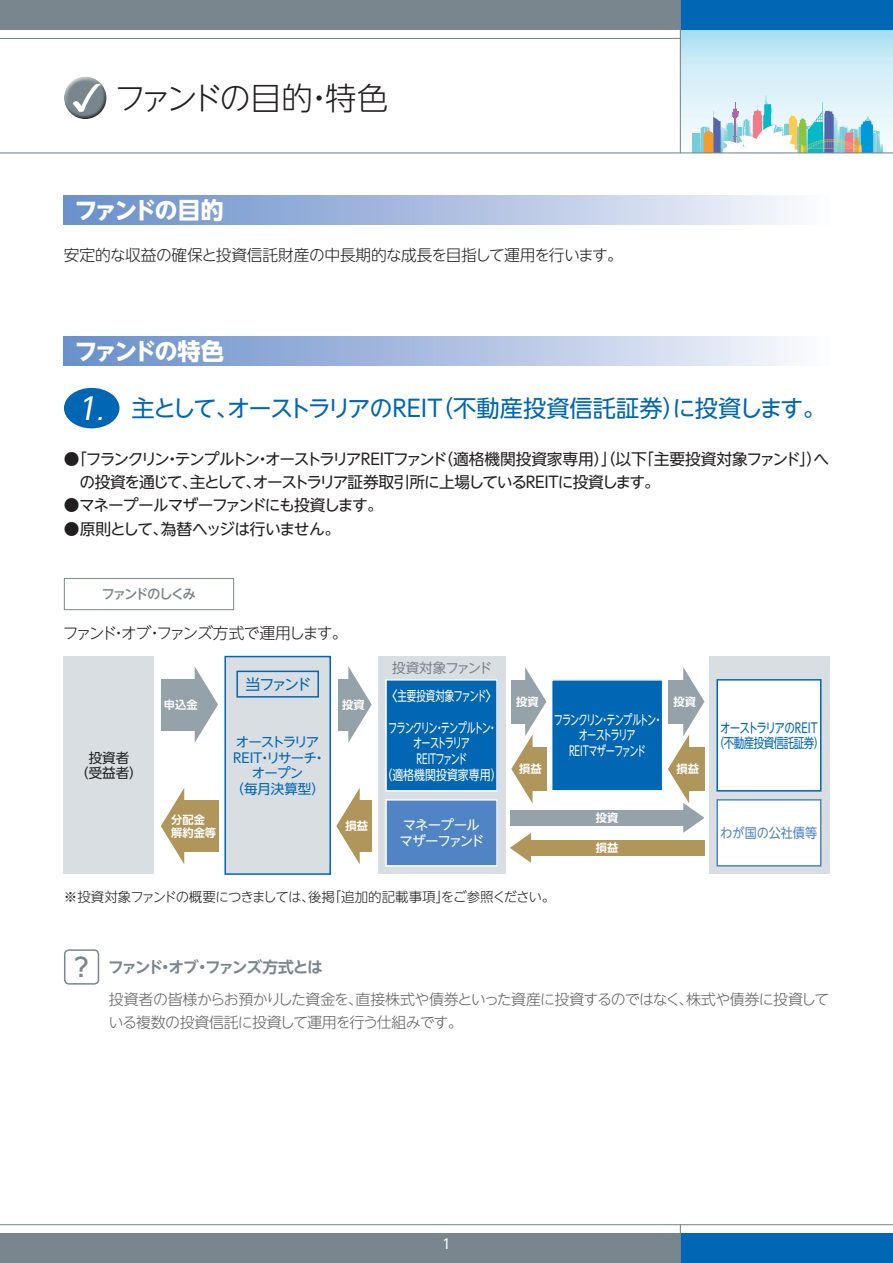
<style>
.page{position:relative;width:893px;height:1263px;background:#fff}
.page>*{position:absolute;margin:0;border:0;box-sizing:border-box;transform-origin:0 0}
.t1{font:300 31.5px "UD Shin Go NT Pro";letter-spacing:-.11em;color:#231f20}
.t2{font:23.25px "UD Shin Go NT Pro";letter-spacing:-.035em;color:#0166b3}
.t3{font:700 23.25px "UD Shin Go NT Pro";letter-spacing:-.125em;color:#fff}
.t4{font:15.75px/23.2px "UD Shin Go NT Pro";letter-spacing:-.075em;color:#231f20}
.t5{font:300 15.75px "UD Shin Go NT Pro";letter-spacing:-.04em;color:#231f20}
.t6{font:300 15.75px "UD Shin Go NT Pro";letter-spacing:-.11em;color:#231f20}
.t7{font:15.75px "UD Shin Go NT Pro";letter-spacing:-.055em;color:#231f20}
.t8{font:700 15.75px "UD Shin Go NT Pro De";letter-spacing:-.09em;color:#7a868d}
.t9{font:300 15px/22.5px "UD Shin Go NT Pro";letter-spacing:-.05em;color:#636366}
.t10{font:15px "UD Shin Go NT Pro";letter-spacing:-.17em;color:#0166b3}
.t11{font:13.5px/15.8px "UD Shin Go NT Pro";letter-spacing:-.085em;color:#fff;text-align:center;scale:.68 1}
.t12{font:300 13.5px "UD Shin Go NT Pro";letter-spacing:-.055em;color:#231f20}
.t13{font:13.5px/15.8px "UD Shin Go NT Pro";letter-spacing:-.05em;color:#0166b3;text-align:center}
.t14{font:13.5px/15.8px "UD Shin Go NT Pro";letter-spacing:-.05em;color:#0166b3;text-align:center;scale:.78 1}
.t15{font:13.5px/15.8px "UD Shin Go NT Pro";letter-spacing:-.085em;color:#fff}
.t16{font:13.5px "UD Shin Go NT Pro";color:#fff}
.t17{font:500 13.5px "UD Shin Go NT Pro";letter-spacing:-.14em;color:#7a868d}
.t18{font:13.5px/15.8px "UD Shin Go NT Pro";color:#231f20;text-align:center}
.t19{font:13.5px "UD Shin Go NT Pro";color:#5084c4;scale:.9 1}
.t20{font:13.5px "UD Shin Go NT Pro";letter-spacing:-.065em;color:#7a868d}
.t21{font:700 11.25px/13.5px "UD Shin Go NT Pro De";color:#fff}
.s1{font-style:italic;font-size:30px;color:#fff}
.s2{font-style:italic;color:#fff}
.s3{font-family:"UD Shin Go NT Pro";font-weight:500;font-size:25.5px}
</style>
<div class="page">
<svg style="left:681px;top:30px;width:212px;height:122px;background:#caeaf6"></svg>
<svg style="left:693px;top:96px;width:190px;height:56px;background:#bdd8db"></svg>
<hr style="left:0;top:38px;width:680px;height:1px;background:#7a868d">
<div style="left:0;top:0;width:680px;height:30px;background:#7a868d"></div>
<div style="left:0;top:1233px;width:680px;height:30px;background:#7a868d"></div>
<hr style="left:0;top:1224px;width:893px;height:1px;background:#7a868d">
<div style="left:680px;top:0;width:213px;height:30px;background:#0166b3"></div>
<div style="left:680px;top:1233px;width:213px;height:30px;background:#0166b3"></div>
<hr style="left:680px;top:1224px;width:1px;height:39px;background:#7a868d">
<hr style="left:680px;top:0;width:1px;height:153px;background:#7a868d">
<hr style="left:0;top:152px;width:893px;height:1px;background:#7a868d">
<div style="left:64px;top:76px;width:43px;height:34px;background:#fff;opacity:.75"></div>
<div style="left:64px;top:83px;width:44px;height:38px;background:#231f20;opacity:.75"></div>
<div style="left:64px;top:196px;width:765px;height:29px;background:linear-gradient(to right,#658cc9,#f8f8fc)"></div>
<div style="left:64px;top:336px;width:765px;height:29px;background:linear-gradient(to right,#658cc9,#f8f8fc)"></div>
<div style="left:64px;top:388px;width:55px;height:40px;background:#0166b3;border-radius:50%"></div>
<div style="left:64px;top:578px;width:170px;height:32px;border:1px solid #7a868d"></div>
<div style="left:378px;top:656px;width:127px;height:218px;background:#d8dee2"></div>
<div style="left:510px;top:810px;width:178px;height:15px;background:#96a2a9"></div>
<div style="left:64px;top:656px;width:90px;height:218px;background:#d8dee2"></div>
<div style="left:225px;top:656px;width:105px;height:218px;background:#d8dee2"></div>
<div style="left:224px;top:656px;width:107px;height:219px;border:2px solid #0166b3"></div>
<div style="left:386px;top:680px;width:111px;height:111px;background:#0166b3"></div>
<div style="left:385px;top:679px;width:113px;height:112px;border:2px solid #fff"></div>
<div style="left:552px;top:680px;width:111px;height:111px;background:#0166b3"></div>
<div style="left:551px;top:679px;width:112px;height:112px;border:2px solid #fff"></div>
<div style="left:386px;top:800px;width:111px;height:66px;background:#5084c4"></div>
<div style="left:385px;top:799px;width:113px;height:67px;border:2px solid #fff"></div>
<svg style="left:511px;top:667px;width:35px;height:136px"></svg>
<div style="left:161px;top:679px;width:36px;height:51px;background:#96a2a9"></div>
<svg style="left:195px;top:667px;width:23px;height:75px"></svg>
<svg style="left:161px;top:788px;width:23px;height:76px"></svg>
<div style="left:180px;top:800px;width:38px;height:52px;background:#b0965a"></div>
<div style="left:709px;top:656px;width:120px;height:218px;background:#d8dee2"></div>
<div style="left:717px;top:680px;width:104px;height:111px;background:#fff"></div>
<div style="left:716px;top:679px;width:105px;height:112px;border:2px solid #0166b3"></div>
<div style="left:717px;top:800px;width:104px;height:66px;background:#fff"></div>
<div style="left:716px;top:799px;width:105px;height:67px;border:2px solid #5084c4"></div>
<svg style="left:668px;top:667px;width:36px;height:166px"></svg>
<div style="left:526px;top:840px;width:178px;height:15px;background:#b0965a"></div>
<svg style="left:510px;top:833px;width:21px;height:30px"></svg>
<div style="left:338px;top:679px;width:17px;height:51px;background:#96a2a9"></div>
<svg style="left:348px;top:666px;width:24px;height:77px"></svg>
<svg style="left:336px;top:788px;width:24px;height:76px"></svg>
<div style="left:355px;top:800px;width:17px;height:52px;background:#b0965a"></div>
<div style="left:236px;top:671px;width:83px;height:27px;border:2px solid #0166b3"></div>
<div style="left:64px;top:949px;width:35px;height:35px;border:2px solid #7a868d;border-radius:4px"></div>
<h1 class="t1" style="left:114px;top:72px;width:275px">ファンドの目的・特色</h1>
<h2 class="t3" style="left:74px;top:191px;width:151px">ファンドの目的</h2>
<p class="t5" style="left:64px;top:242px;width:560px">安定的な収益の確保と投資信託財産の中長期的な成長を目指して運用を行います。</p>
<h2 class="t3" style="left:74px;top:332px;width:151px">ファンドの特色</h2>
<h2 class="t2" style="left:77px;top:389px;width:751px"><span class="s1">1</span><span class="s2">.</span> 主として、オーストラリアのREIT（不動産投資信託証券）に投資します。</h2>
<p class="t4" style="left:79px;top:447px;width:751px;text-indent:-16px">●「フランクリン・テンプルトン・オーストラリアREITファンド（適格機関投資家専用）」（以下「主要投資対象ファンド」）への投資を通じて、主として、オーストラリア証券取引所に上場しているREITに投資します。</p>
<p class="t4" style="left:64px;top:493px;width:320px">●マネープールマザーファンドにも投資します。</p>
<p class="t7" style="left:64px;top:516px;width:278px">●原則として、為替ヘッジは行いません。</p>
<p class="t17" style="left:101px;top:583px;width:96px">ファンドのしくみ</p>
<p class="t6" style="left:63px;top:620px;width:286px">ファンド・オブ・ファンズ方式で運用します。</p>
<p class="t18" style="left:75px;top:749px;width:69px">投資者<br>（受益者）</p>
<p class="t21" style="left:164px;top:697px;width:35px">申込金</p>
<p class="t21" style="left:171px;top:812px;width:47px">分配金解約金等</p>
<p class="t10" style="left:245px;top:672px;width:68px">当ファンド</p>
<p class="t13" style="left:231px;top:733px;width:97px">オーストラリア<br>REIT・リサーチ・オープン<br>（毎月決算型）</p>
<p class="t21" style="left:342px;top:697px;width:24px">投資</p>
<p class="t21" style="left:346px;top:819px;width:24px">損益</p>
<p class="t20" style="left:392px;top:657px;width:102px">投資対象ファンド</p>
<p class="t16" style="left:384px;top:685px;width:117px">〈主要投資対象ファンド〉</p>
<p class="t11" style="left:381px;top:719px;width:178px">フランクリン・テンプルトン・オーストラリア<br>REITファンド<br>（適格機関投資家専用）</p>
<p class="t11" style="left:554px;top:711px;width:161px">フランクリン・テンプルトン・オーストラリア<br>REITマザーファンド</p>
<p class="t15" style="left:399px;top:817px;width:86px">マネープールマザーファンド</p>
<p class="t21" style="left:516px;top:695px;width:24px">投資</p>
<p class="t21" style="left:519px;top:762px;width:24px">損益</p>
<p class="t21" style="left:596px;top:811px;width:24px">投資</p>
<p class="t21" style="left:596px;top:841px;width:24px">損益</p>
<p class="t12" style="left:64px;top:886px;width:493px">※投資対象ファンドの概要につきましては、後掲「追加的記載事項」をご参照ください。</p>
<p class="t21" style="left:673px;top:695px;width:24px">投資</p>
<p class="t21" style="left:676px;top:762px;width:24px">損益</p>
<p class="t14" style="left:714px;top:719px;width:143px">オーストラリアのREIT（不動産投資信託証券）</p>
<p class="t19" style="left:721px;top:822px;width:109px">わが国の公社債等</p>
<p class="t8" style="left:74px;top:954px;width:250px"><span class="s3">?</span> ファンド・オブ・ファンズ方式とは</p>
<p class="t9" style="left:109px;top:988px;width:722px">投資者の皆様からお預かりした資金を、直接株式や債券といった資産に投資するのではなく、株式や債券に投資している複数の投資信託に投資して運用を行う仕組みです。</p>
<p class="t15" style="left:442px;top:1235px;width:10px">1</p>
</div>
